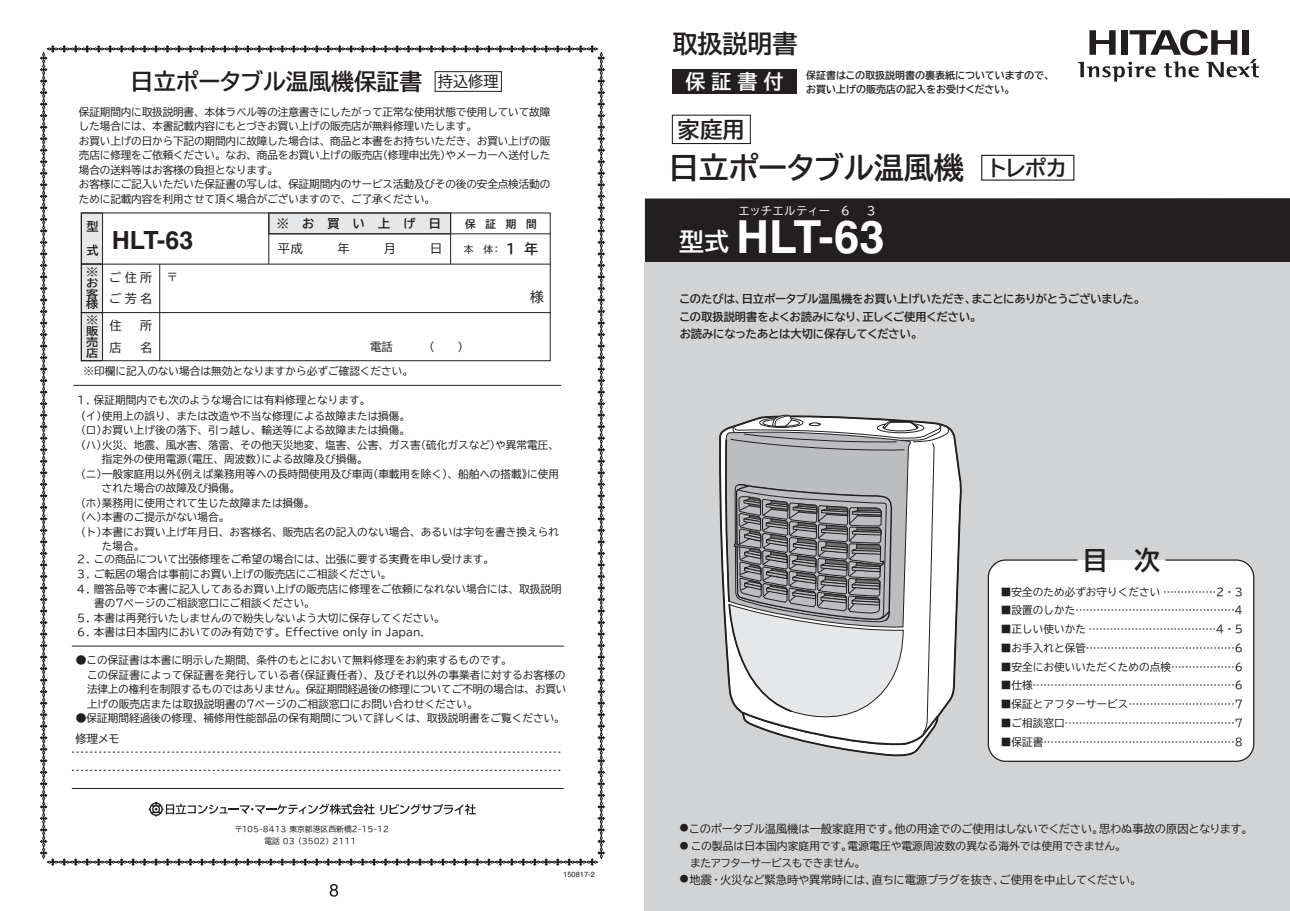
<style>
.page{position:relative;width:1290px;height:911px;background:#fff}
.page>*{position:absolute;margin:0;border:0;box-sizing:border-box;transform-origin:0 0}
.t1{font:700 45.5px "Helvetica";color:#fff}
.t2{font:30px "TBUD Go Std Bold 90 pv RKSJ H";color:#231f20}
.t3{font:26px "TBUD Go Std Bold 90 pv RKSJ H";color:#231f20}
.t4{font:700 25px "Helvetica";color:#231f20}
.t5{font:25px "TBUD Go Std Bold 90 pv RKSJ H";color:#231f20}
.t6{font:22.75px "TBUD Go Std Bold 90 pv RKSJ H";color:#231f20}
.t7{font:22.5px "TBUD Go Std Bold 90 pv RKSJ H";color:#231f20}
.t8{font:21.25px "TBUD Go Std Bold 90 pv RKSJ H";color:#231f20}
.t9{font:20px "TBUD Go Std Bold 90 pv RKSJ H";color:#fff}
.t10{font:13.62px "TBUD Go Std Regular 90 pv RKSJ H";color:#231f20}
.t11{font:12.12px/21.2px "TBUD Go Std Regular 90 pv RKSJ H";letter-spacing:.28em;color:#231f20}
.t12{font:12.12px/24.2px "TBUD Go Std Bold 90 pv RKSJ H";letter-spacing:1.09em;color:#231f20}
.t13{font:11.38px "TBUD Go Std Regular 90 pv RKSJ H";color:#fff}
.t14{font:11.38px "TBUD Go Std Regular 90 pv RKSJ H";color:#231f20}
.t15{font:11.25px "TBUD Go Std Regular 90 pv RKSJ H";letter-spacing:-.01em;color:#231f20}
.t16{font:11.25px/17.5px "TBUD Go Std Bold 90 pv RKSJ H";color:#231f20}
.t17{font:10.88px/17.4px "TBUD Go Std Regular 90 pv RKSJ H";letter-spacing:-.01em;color:#231f20}
.t18{font:10.88px/10.9px "TBUD Go Std Bold 90 pv RKSJ H";color:#231f20;text-align:justify;scale:1.11 1}
.t19{font:10.62px/14.5px "TBUD Go Std Regular 90 pv RKSJ H";color:#231f20}
.t20{font:10.62px "TBUD Go Std Bold 90 pv RKSJ H";color:#231f20}
.t21{font:10px/14.1px "TBUD Go Std Bold 90 pv RKSJ H";color:#231f20}
.t22{font:9.88px "TBUD Go Std Regular 90 pv RKSJ H";color:#231f20}
.t23{font:7.75px/11.8px "TBUD Go Std Regular 90 pv RKSJ H";color:#231f20;text-align:center}
.t24{font:7.5px "Helvetica";color:#231f20}
.s1{font-family:"TBUD Go Std Regular 90 pv RKSJ H";font-size:15.12px}
.s2{font-family:"TBUD Go Std Bold 90 pv RKSJ H";font-size:13.62px}
.s3{font-family:"TBUD Go Std Bold 90 pv RKSJ H";font-weight:400;font-size:24.88px}
.s4{font-size:8.75px}
.s5{font-size:8.62px}
</style>
<div class="page">
<svg style="left:330px;top:884px;width:8px;height:12px"></svg>
<div style="left:645px;top:262px;width:645px;height:649px;background:#d1d3d4"></div>
<div style="left:988px;top:560px;width:266px;height:201px;background:#fff;border-radius:17px"></div>
<div style="left:988px;top:559px;width:266px;height:203px;border:1px solid #231f20;border-radius:17px"></div>
<div style="left:981px;top:155px;width:93px;height:26px;border:1px solid #231f20"></div>
<div style="left:645px;top:198px;width:645px;height:64px;background:#231f20"></div>
<div style="left:672px;top:69px;width:124px;height:25px;background:#231f20"></div>
<div style="left:672px;top:115px;width:79px;height:29px;border:1px solid #231f20"></div>
<svg style="left:1078px;top:30px;width:181px;height:52px"></svg>
<svg style="left:40px;top:45px;width:565px;height:820px"></svg>
<svg style="left:719px;top:427px;width:243px;height:329px"></svg>
<svg style="left:724px;top:414px;width:225px;height:333px;background:#c1c1c3"></svg>
<h3 class="t6" style="left:131px;top:73px;width:369px">日立ポータブル温風機保証書　<span class="s1">持込修理</span></h3>
<p class="t19" style="left:79px;top:106px;width:473px">保証期間内に取扱説明書、本体ラベル等の注意書きにしたがって正常な使用状態で使用していて故障した場合には、本書記載内容にもとづきお買い上げの販売店が無料修理いたします。<br>お買い上げの日から下記の期間内に故障した場合は、商品と本書をお持ちいただき、お買い上げの販売店に修理をご依頼ください。なお、商品をお買い上げの販売店（修理申出先）やメーカーへ送付した場合の送料等はお客様の負担となります。<br>お客様にご記入いただいた保証書の写しは、保証期間内のサービス活動及びその後の安全点検活動のために記載内容を利用させて頂く場合がございますので、ご了承ください。</p>
<p class="t12" style="left:86px;top:216px;width:13px">型式</p>
<p class="t18" style="left:86px;top:268px;width:12px">※お客様</p>
<p class="t18" style="left:86px;top:316px;width:12px">※販売店</p>
<h3 class="t4" style="left:112px;top:231px;width:83px">HLT-63</h3>
<p class="t11" style="left:109px;top:268px;width:45px">ご住所ご芳名</p>
<p class="t11" style="left:110px;top:317px;width:14px">住</p>
<p class="t11" style="left:140px;top:317px;width:14px">所</p>
<p class="t11" style="left:110px;top:338px;width:14px">店</p>
<p class="t11" style="left:140px;top:338px;width:14px">名</p>
<p class="t19" style="left:167px;top:271px;width:12px">〒</p>
<p class="t12" style="left:277px;top:213px;width:166px">※お買い上げ日</p>
<p class="t11" style="left:278px;top:239px;width:40px">平成　</p>
<p class="t11" style="left:337px;top:239px;width:27px">年　</p>
<p class="t11" style="left:384px;top:239px;width:27px">月　</p>
<p class="t11" style="left:430px;top:239px;width:14px">日</p>
<p class="t19" style="left:84px;top:365px;width:331px">※印欄に記入のない場合は無効となりますから必ずご確認ください。</p>
<p class="t19" style="left:76px;top:394px;width:296px">１. 保証期間内でも次のような場合には有料修理となります。</p>
<p class="t20" style="left:465px;top:220px;width:73px">保証期間</p>
<p class="t22" style="left:464px;top:245px;width:76px">本　体：<span class="s2">１年</span></p>
<p class="t10" style="left:530px;top:292px;width:15px">様</p>
<p class="t19" style="left:75px;top:410px;width:336px">（イ）使用上の誤り、または改造や不当な修理による故障または損傷。</p>
<p class="t19" style="left:75px;top:424px;width:336px">（ロ）お買い上げ後の落下、引っ越し、輸送等による故障または損傷。</p>
<p class="t19" style="left:75px;top:439px;width:485px">（ハ）火災、地震、風水害、落雷、その他天災地変、塩害、公害、ガス害（硫化ガスなど）や異常電圧、</p>
<p class="t19" style="left:81px;top:453px;width:289px">　　指定外の使用電源（電圧、周波数）による故障及び損傷。</p>
<p class="t19" style="left:75px;top:468px;width:485px">（ニ）一般家庭用以外《例えば業務用等への長時間使用及び車両（車載用を除く）、船舶への搭載》に使用</p>
<p class="t19" style="left:81px;top:482px;width:161px">　　された場合の故障及び損傷。</p>
<p class="t19" style="left:75px;top:497px;width:241px">（ホ）業務用に使用されて生じた故障または損傷。</p>
<p class="t19" style="left:75px;top:511px;width:156px">（ヘ）本書のご提示がない場合。</p>
<p class="t19" style="left:75px;top:526px;width:485px">（ト）本書にお買い上げ年月日、お客様名、販売店名の記入のない場合、あるいは字句を書き換えられ</p>
<p class="t19" style="left:81px;top:540px;width:65px">　　た場合。</p>
<p class="t19" style="left:76px;top:553px;width:420px">２. この商品について出張修理をご希望の場合には、出張に要する実費を申し受けます。</p>
<p class="t19" style="left:76px;top:568px;width:317px">３. ご転居の場合は事前にお買い上げの販売店にご相談ください。</p>
<p class="t19" style="left:76px;top:582px;width:487px">４. 贈答品等で本書に記入してあるお買い上げの販売店に修理をご依頼になれない場合には、取扱説明　 書の7ページのご相談窓口にご相談ください。</p>
<p class="t19" style="left:76px;top:612px;width:370px">５. 本書は再発行いたしませんので紛失しないよう大切に保存してください。</p>
<p class="t19" style="left:76px;top:626px;width:350px">６. 本書は日本国内においてのみ有効です。Effective only in Japan.</p>
<p class="t19" style="left:87px;top:654px;width:481px;text-indent:-11px">●この保証書は本書に明示した期間、条件のもとにおいて無料修理をお約束するものです。<br>この保証書によって保証書を発行している者（保証責任者）、及びそれ以外の事業者に対するお客様の法律上の権利を制限するものではありません。保証期間経過後の修理についてご不明の場合は、お買い上げの販売店または取扱説明書の7ページのご相談窓口にお問い合わせください。</p>
<p class="t19" style="left:76px;top:712px;width:491px">●保証期間経過後の修理、補修用性能部品の保有期間について詳しくは、取扱説明書をご覧ください。</p>
<p class="t14" style="left:76px;top:734px;width:46px">修理メモ</p>
<p class="t23" style="left:235px;top:824px;width:156px">〒105-8413 東京都港区西新橋2-15-12電話 03（3502）2111</p>
<p class="t24" style="left:563px;top:871px;width:33px">150817-2</p>
<h3 class="t5" style="left:672px;top:34px;width:126px">取扱説明書</h3>
<h3 class="t9" style="left:685px;top:74px;width:100px">保証書付</h3>
<p class="t21" style="left:806px;top:69px;width:250px">保証書はこの取扱説明書の裏表紙についていますので、お買い上げの販売店の記入をお受けください。</p>
<h3 class="t7" style="left:677px;top:121px;width:69px">家庭用</h3>
<h2 class="t2" style="left:669px;top:156px;width:296px">日立ポータブル温風機</h2>
<h3 class="t8" style="left:987px;top:160px;width:82px">トレポカ</h3>
<p class="t13" style="left:738px;top:206px;width:113px">エッチエルティー 6</p>
<p class="t13" style="left:867px;top:206px;width:10px">3</p>
<h1 class="t1" style="left:679px;top:220px;width:207px"><span class="s3">型式</span> HLT-63</h1>
<p class="t16" style="left:679px;top:292px;width:467px">このたびは、日立ポータブル温風機をお買い上げいただき、まことにありがとうございました。この取扱説明書をよくお読みになり、正しくご使用ください。<br>お読みになったあとは大切に保存してください。</p>
<h3 class="t3" style="left:1082px;top:551px;width:80px">目　次</h3>
<p class="t19" style="left:1001px;top:585px;width:243px">■安全のため必ずお守りください ……………2・3</p>
<p class="t19" style="left:1001px;top:604px;width:243px">■設置のしかた………………………………………4</p>
<p class="t19" style="left:1001px;top:623px;width:243px">■正しい使いかた ………………………………4・5</p>
<p class="t19" style="left:1001px;top:642px;width:243px">■お手入れと保管……………………………………6</p>
<p class="t19" style="left:1001px;top:660px;width:243px">■安全にお使いいただくための点検………………6</p>
<p class="t19" style="left:1001px;top:679px;width:243px">■仕様…………………………………………………6</p>
<p class="t19" style="left:1001px;top:698px;width:254px">■保証とアフターサービス…………………………7　</p>
<p class="t19" style="left:1001px;top:717px;width:243px">■ご相談窓口…………………………………………7</p>
<p class="t19" style="left:1001px;top:735px;width:243px">■保証書………………………………………………8</p>
<p class="t15" style="left:680px;top:824px;width:574px"><span class="s4">●</span>このポータブル温風機は一般家庭用です。他の用途でのご使用はしないでください。思わぬ事故の原因となります。</p>
<p class="t17" style="left:680px;top:838px;width:448px"><span class="s5">●</span> この製品は日本国内家庭用です。電源電圧や電源周波数の異なる海外では使用できません。　またアフターサービスもできません。</p>
<p class="t15" style="left:680px;top:875px;width:463px"><span class="s4">●</span>地震・火災など緊急時や異常時には、直ちに電源プラグを抜き、ご使用を中止してください。</p>
</div>
